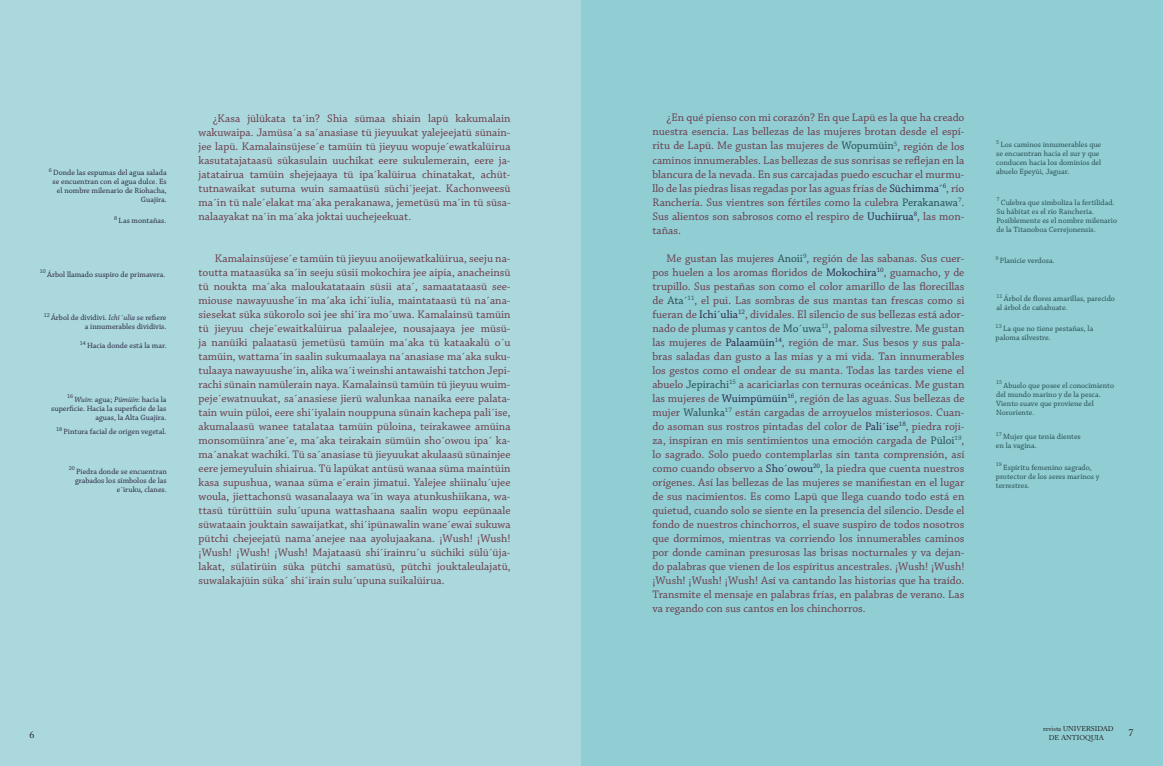
<style>
.page{position:relative;width:1163px;height:766px;background:#fff}
.page>*{position:absolute;margin:0;border:0;box-sizing:border-box;transform-origin:0 0}
.t1{font:11.5px/14px "Chaparral Pro";color:#6d3c4b;text-align:justify}
.t2{font:10px "Adobe Caslon Pro";color:#231f20}
.t3{font:8px/9px "Chaparral Pro";color:#284d52}
.t4{font:8px/9px "Chaparral Pro";color:#2d2644;text-align:right}
.t5{font:7px/8.4px "Adobe Caslon Pro";color:#231f20;text-align:center}
.s1{font-style:italic}
.s2{color:#284d52}
.s3{color:#2d2644}
</style>
<div class="page">
<div style="left:0;top:0;width:581px;height:765px;background:#aad8dc"></div>
<div style="left:581px;top:0;width:581px;height:765px;background:#90ced4"></div>
<p class="t4" style="left:49px;top:168px;width:119px"><sup>6</sup> Donde las espumas del agua salada se encuentran con el agua dulce. Es el nombre milenario de Riohacha,<br>Guajira.</p>
<p class="t4" style="left:114px;top:216px;width:54px"><sup>8</sup> Las montañas.</p>
<p class="t4" style="left:40px;top:270px;width:127px"><sup>10</sup> Árbol llamado suspiro de primavera.</p>
<p class="t4" style="left:44px;top:313px;width:124px"><sup>12</sup> Árbol de dividivi. <span class="s1">Ichi´ulia</span> se refiere a innumerables dividivis.</p>
<p class="t4" style="left:80px;top:341px;width:89px"><sup>14</sup> Hacia donde está la mar.</p>
<p class="t4" style="left:51px;top:395px;width:117px"><sup>16</sup> <span class="s1">Wuin</span>: agua; <span class="s1">Pümüin</span>: hacia la superficie. Hacia la superficie de las aguas, la Alta Guajira.</p>
<p class="t4" style="left:56px;top:427px;width:112px"><sup>18</sup> Pintura facial de origen vegetal.</p>
<p class="t4" style="left:69px;top:467px;width:99px"><sup>20</sup> Piedra donde se encuentran grabados los símbolos de las e´iruku, clanes.</p>
<p class="t1" style="left:198px;top:111px;width:313px;text-indent:14px">¿Kasa jülükata ta´in? Shia sümaa shiain lapü kakumalain wakuwaipa. Jamüsa´a sa´anasiase tü jieyuukat yalejeejatü sünain&shy;jee lapü. Kamalainsüjese´e tamüin tü jieyuu wopuje´ewatkalüirua kasutatajataasü sükasulain uuchikat eere sukulemerain, eere ja&shy;jatatairua tamüin shejejaaya tü ipa´kalüirua chinatakat, achüt&shy;tutnawaikat sutuma wuin samaatüsü süchi´jeejat. Kachonweesü ma´in tü nale´elakat ma´aka perakanawa, jemetüsü ma´in tü süsa&shy;nalaayakat na´in ma´aka joktai uuchejeekuat.</p>
<p class="t1" style="left:198px;top:251px;width:313px;text-indent:16px">Kamalainsüjese´e tamüin tü jieyuu anoijewatkalüirua, seeju na&shy;toutta mataasüka sa´in seeju süsii mokochira jee aipia, anacheinsü tü noukta ma´aka maloukatataain süsii ata´, samaatataasü see&shy;miouse nawayuushe´in ma´aka ichi´iulia, maintataasü tü na´ana&shy;siesekat süka sükorolo soi jee shi´ira mo´uwa. Kamalainsü tamüin tü jieyuu cheje´ewaitkalüirua palaalejee, nousajaaya jee müsü&shy;ja nanüiki palaatasü jemetüsü tamüin ma´aka tü kataakalü o´u tamüin, wattama´in saalin sukumaalaya na´anasiase ma´aka suku&shy;tulaaya nawayuushe´in, alika wa´i weinshi antawaishi tatchon Jepi&shy;rachi sünain namülerain naya. Kamalainsü tamüin tü jieyuu wuim&shy;peje´ewatnuukat, sa´anasiese jierü walunkaa nanaika eere palata&shy;tain wuin püloi, eere shi´iyalain nouppuna sünain kachepa pali´ise, akumalaasü wanee tatalataa tamüin püloina, teirakawee amüina monsomüinra´ane´e, ma´aka teirakain sümüin sho´owou ipa´ ka&shy;ma´anakat wachiki. Tü sa´anasiase tü jieyuukat akulaasü sünainjee eere jemeyuluin shiairua. Tü lapükat antüsü wanaa süma maintüin kasa supushua, wanaa süma e´erain jimatui. Yalejee shiinalu´ujee woula, jiettachonsü wasanalaaya wa´in waya atunkushiikana, wa&shy;ttasü türüttüin sulu´upuna wattashaana saalin wopu eepünaale süwataain jouktain sawaijatkat, shi´ipünawalin wane´ewai sukuwa pütchi chejeejatü nama´anejee naa ayolujaakana. ¡Wush! ¡Wush! ¡Wush! ¡Wush! ¡Wush! Majataasü shi´irainru´u süchiki sülü´üja&shy;lakat, sülatirüin süka pütchi samatüsü, pütchi jouktaleulajatü, suwalakajüin süka´ shi´irain sulu´upuna suikalüirua.</p>
<p class="t1" style="left:652px;top:111px;width:313px;text-indent:14px">¿En qué pienso con mi corazón? En que Lapü es la que ha creado nuestra esencia. Las bellezas de las mujeres brotan desde el espí&shy;ritu de Lapü. Me gustan las mujeres de <span class="s2">Wopumüin</span><sup>5</sup>, región de los caminos innumerables. Las bellezas de sus sonrisas se reflejan en la blancura de la nevada. En sus carcajadas puedo escuchar el murmu&shy;llo de las piedras lisas regadas por las aguas frías de <span class="s3">Süchimma´</span><sup>6</sup>, río Ranchería. Sus vientres son fértiles como la culebra <span class="s2">Perakanawa</span><sup>7</sup>.<br>Sus alientos son sabrosos como el respiro de <span class="s3">Uuchiirua</span><sup>8</sup>, las mon&shy;tañas.</p>
<p class="t1" style="left:652px;top:251px;width:313px;text-indent:14px">Me gustan las mujeres <span class="s2">Anoii</span><sup>9</sup>, región de las sabanas. Sus cuer&shy;pos huelen a los aromas floridos de <span class="s3">Mokochira</span><sup>10</sup>, guamacho, y de trupillo. Sus pestañas son como el color amarillo de las florecillas de <span class="s2">Ata´</span><sup>11</sup>, el pui. Las sombras de sus mantas tan frescas como si fueran de <span class="s3">Ichi´ulia</span><sup>12</sup>, divídales. El silencio de sus bellezas está ador&shy;nado de plumas y cantos de <span class="s2">Mo´uwa</span><sup>13</sup>, paloma silvestre. Me gustan las mujeres de <span class="s3">Palaamüin</span><sup>14</sup>, región de mar. Sus besos y sus pala&shy;bras saladas dan gusto a las mías y a mi vida. Tan innumerables los gestos como el ondear de su manta. Todas las tardes viene el abuelo <span class="s2">Jepirachi</span><sup>15</sup> a acariciarlas con ternuras oceánicas. Me gustan las mujeres de <span class="s3">Wuimpümüin</span><sup>16</sup>, región de las aguas. Sus bellezas de mujer <span class="s2">Walunka</span><sup>17</sup> están cargadas de arroyuelos misteriosos. Cuan&shy;do asoman sus rostros pintadas del color de <span class="s3">Pali´ise</span><sup>18</sup>, piedra roji&shy;za, inspiran en mis sentimientos una emoción cargada de <span class="s2">Püloi</span><sup>19</sup>, lo sagrado. Solo puedo contemplarlas sin tanta comprensión, así como cuando observo a <span class="s3">Sho´owou</span><sup>20</sup>, la piedra que cuenta nuestros orígenes. Así las bellezas de las mujeres se manifiestan en el lugar de sus nacimientos. Es como Lapü que llega cuando todo está en quietud, cuando solo se siente en la presencia del silencio. Desde el fondo de nuestros chinchorros, el suave suspiro de todos nosotros que dormimos, mientras va corriendo los innumerables caminos por donde caminan presurosas las brisas nocturnales y va dejan&shy;do palabras que vienen de los espíritus ancestrales. ¡Wush! ¡Wush! ¡Wush! ¡Wush! ¡Wush! Así va cantando las historias que ha traído.<br>Transmite el mensaje en palabras frías, en palabras de verano. Las va regando con sus cantos en los chinchorros.</p>
<p class="t3" style="left:995px;top:256px;width:61px"><sup>9</sup> Planicie verdosa.</p>
<p class="t3" style="left:996px;top:140px;width:107px"><sup>5</sup> Los caminos innumerables que se encuentran hacia el sur y que conducen hacia los dominios del abuelo Epeyüi, Jaguar.</p>
<p class="t3" style="left:996px;top:198px;width:122px"><sup>7</sup> Culebra que simboliza la fertilidad.<br>Su hábitat es el río Ranchería.<br>Posiblemente es el nombre milenario de la Titanoboa Cerrejonensis.</p>
<p class="t3" style="left:996px;top:294px;width:120px"><sup>11</sup> Árbol de flores amarillas, parecido al árbol de cañahuate.</p>
<p class="t3" style="left:995px;top:324px;width:99px"><sup>13</sup> La que no tiene pestañas, la paloma silvestre.</p>
<p class="t3" style="left:996px;top:381px;width:119px"><sup>15</sup> Abuelo que posee el conocimiento del mundo marino y de la pesca.<br>Viento suave que proviene del<br>Nororiente.</p>
<p class="t3" style="left:995px;top:432px;width:86px"><sup>17</sup> Mujer que tenía dientes en la vagina.</p>
<p class="t3" style="left:995px;top:463px;width:105px"><sup>19</sup> Espíritu femenino sagrado, protector de los seres marinos y terrestres.</p>
<p class="t5" style="left:1043px;top:724px;width:72px">revista UNIVERSIDAD<br>DE ANTIOQUIA</p>
<p class="t2" style="left:29px;top:729px;width:7px">6</p>
<p class="t2" style="left:1128px;top:726px;width:6px">7</p>
</div>
